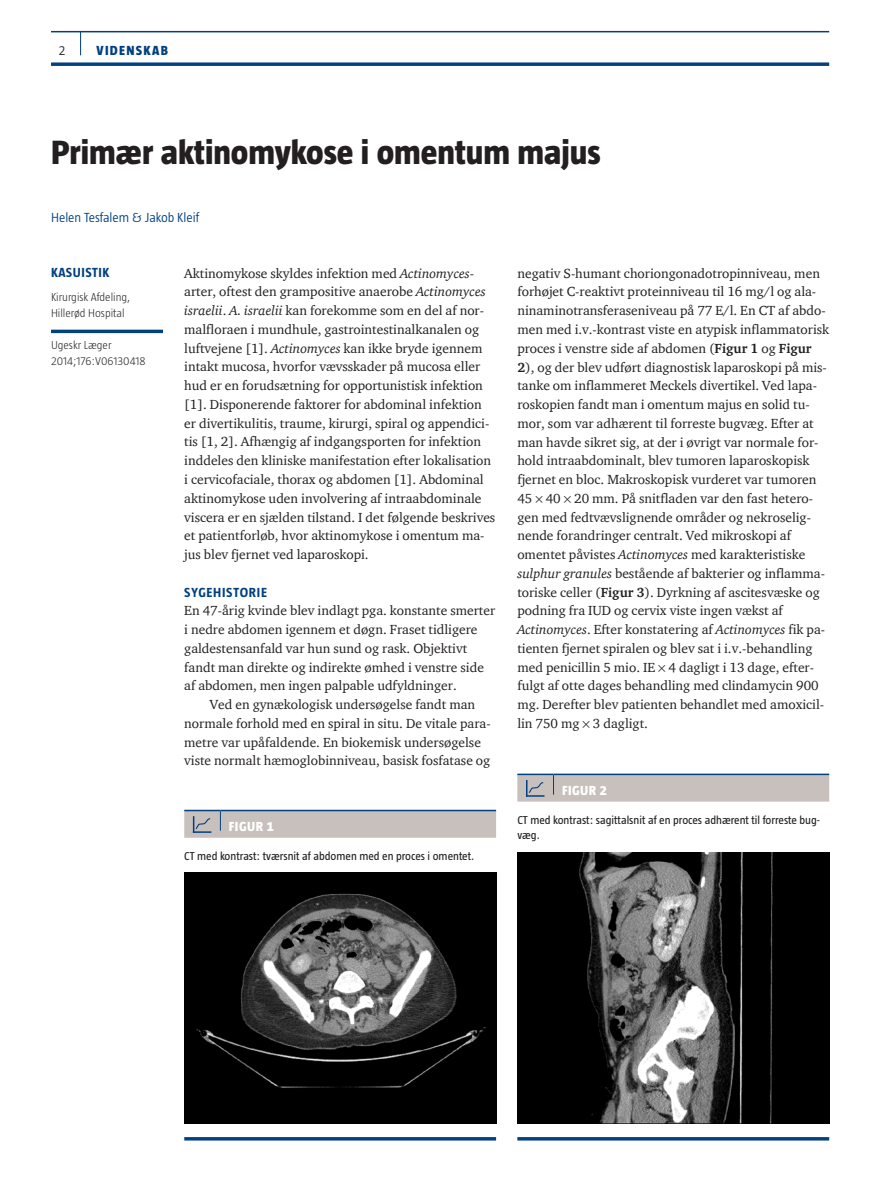
<style>
.page{position:relative;width:893px;height:1191px;background:#fff}
.page>*{position:absolute;margin:0;border:0;box-sizing:border-box;transform-origin:0 0}
.t1{font:800 34.5px "Taz";color:#231f20}
.t2{font:13.5px/18.8px "ITC Charter Com";color:#231f20}
.t3{font:300 13.5px "Taz";color:#014081}
.t4{font:700 13.5px "Taz";letter-spacing:.05em;color:#014081}
.t5{font:800 13.5px "Taz";letter-spacing:.035em;color:#fff}
.t6{font:800 13.5px "Taz";letter-spacing:.095em;color:#014081}
.t7{font:300 13.5px "Taz";color:#231f20}
.t8{font:11.7px/15.8px "Taz";color:#231f20}
.t9{font:300 11.7px/15.8px "Taz";color:#231f20}
.s1{font-style:italic}
.s2{font-weight:700}
</style>
<div class="page">
<hr style="left:51px;top:31px;width:778px;height:1px;background:#014081">
<svg style="left:51px;top:62px;width:778px;height:4px;background:#235991"></svg>
<svg style="left:80px;top:32px;width:1px;height:23px"></svg>
<hr style="left:51px;top:330px;width:112px;height:3px;background:#014081">
<hr style="left:184px;top:809px;width:36px;height:2px;background:#014081">
<hr style="left:220px;top:809px;width:276px;height:2px;background:#014081">
<svg style="left:184px;top:810px;width:312px;height:27px;background:#bbb8b8"></svg>
<img style="left:184px;top:873px;width:312px;height:251px">
<hr style="left:184px;top:1137px;width:312px;height:3px;background:#014081">
<hr style="left:517px;top:773px;width:36px;height:2px;background:#014081">
<hr style="left:553px;top:773px;width:276px;height:2px;background:#014081">
<svg style="left:517px;top:774px;width:312px;height:27px;background:#bcb9b8"></svg>
<img style="left:517px;top:852px;width:312px;height:272px">
<hr style="left:517px;top:1137px;width:312px;height:3px;background:#014081">
<p class="t7" style="left:59px;top:43px;width:8px">2</p>
<p class="t6" style="left:97px;top:43px;width:73px">VIDENSKAB</p>
<h1 class="t1" style="left:51px;top:133px;width:551px">Primær aktinomykose i omentum majus</h1>
<p class="t3" style="left:51px;top:209px;width:150px">Helen Tesfalem &amp; Jakob Kleif</p>
<p class="t4" style="left:51px;top:265px;width:37px">KASUISTIK</p>
<p class="t9" style="left:51px;top:289px;width:81px">Kirurgisk Afdeling,<br>Hillerød Hospital</p>
<p class="t9" style="left:51px;top:337px;width:96px">Ugeskr Læger<br>2014;176:V06130418</p>
<p class="t2" style="left:184px;top:263px;width:313px">Aktinomykose skyldes infektion med <span class="s1">Actinomyces&shy;</span>arter, oftest den grampositive anaerobe <span class="s1">Actinomyces israelii</span>. <span class="s1">A. israelii</span> kan forekomme som en del af nor&shy;malfloraen i mundhule, gastrointestinalkanalen og luftvejene [1]. <span class="s1">Actinomyces</span> kan ikke bryde igennem intakt mucosa, hvorfor vævsskader på mucosa eller hud er en forudsætning for opportunistisk infektion [1]. Disponerende faktorer for abdominal infektion er divertikulitis, traume, kirurgi, spiral og appendici&shy;tis [1, 2]. Afhængig af indgangsporten for infektion inddeles den kliniske manifestation efter lokalisation i cervicofaciale, thorax og abdomen [1]. Abdominal aktinomykose uden involvering af intraabdominale viscera er en sjælden tilstand. I det følgende beskrives et patientforløb, hvor aktinomykose i omentum ma&shy;jus blev fjernet ved laparoskopi.</p>
<p class="t4" style="left:184px;top:584px;width:84px">SYGEHISTORIE</p>
<p class="t2" style="left:184px;top:601px;width:312px">En 47-årig kvinde blev indlagt pga. konstante smerter i nedre abdomen igennem et døgn. Fraset tidligere galdestensanfald var hun sund og rask. Objektivt fandt man direkte og indirekte ømhed i venstre side af abdomen, men ingen palpable udfyldninger.</p>
<p class="t2" style="left:184px;top:695px;width:308px;text-indent:26px">Ved en gynækologisk undersøgelse fandt man normale forhold med en spiral in situ. De vitale para&shy;metre var upåfaldende. En biokemisk undersøgelse viste normalt hæmoglobinniveau, basisk fosfatase og</p>
<p class="t5" style="left:229px;top:818px;width:46px">Figur 1</p>
<p class="t8" style="left:184px;top:848px;width:292px">CT med kontrast: tværsnit af abdomen med en proces i omentet.</p>
<p class="t2" style="left:517px;top:263px;width:313px">negativ S-humant choriongonadotropinniveau, men forhøjet C-reaktivt proteinniveau til 16 mg/l og ala&shy;ninaminotransferaseniveau på 77 E/l. En CT af abdo&shy;men med i.v.-kontrast viste en atypisk inflammatorisk proces i venstre side af abdomen (<span class="s2">Figur 1</span> og <span class="s2">Figur 2</span>), og der blev udført diagnostisk laparoskopi på mis&shy;tanke om inflammeret Meckels divertikel. Ved lapa&shy;roskopien fandt man i omentum majus en solid tu&shy;mor, som var adhærent til forreste bugvæg. Efter at man havde sikret sig, at der i øvrigt var normale for&shy;hold intraabdominalt, blev tumoren laparoskopisk fjernet en bloc. Makroskopisk vurderet var tumoren 45 40 20 mm. På snitfladen var den fast hetero&shy;gen med fedtvævslignende områder og nekroselig&shy;nende forandringer centralt. Ved mikroskopi af omentet påvistes <span class="s1">Actinomyces</span> med karakteristiske <span class="s1">sulphur granules</span> bestående af bakterier og inflamma&shy;toriske celler (<span class="s2">Figur 3</span>). Dyrkning af ascitesvæske og podning fra IUD og cervix viste ingen vækst af <span class="s1">Actinomyces</span>. Efter konstatering af <span class="s1">Actinomyces</span> fik pa&shy;tienten fjernet spiralen og blev sat i i.v.-behandling med penicillin 5 mio. IE 4 dagligt i 13 dage, efter&shy;fulgt af otte dages behandling med clindamycin 900 mg. Derefter blev patienten behandlet med amoxicil&shy;lin 750 mg 3 dagligt.</p>
<p class="t5" style="left:562px;top:782px;width:46px">Figur 2</p>
<p class="t8" style="left:517px;top:811px;width:304px">CT med kontrast: sagittalsnit af en proces adhærent til forreste bug&shy;væg.</p>
</div>
